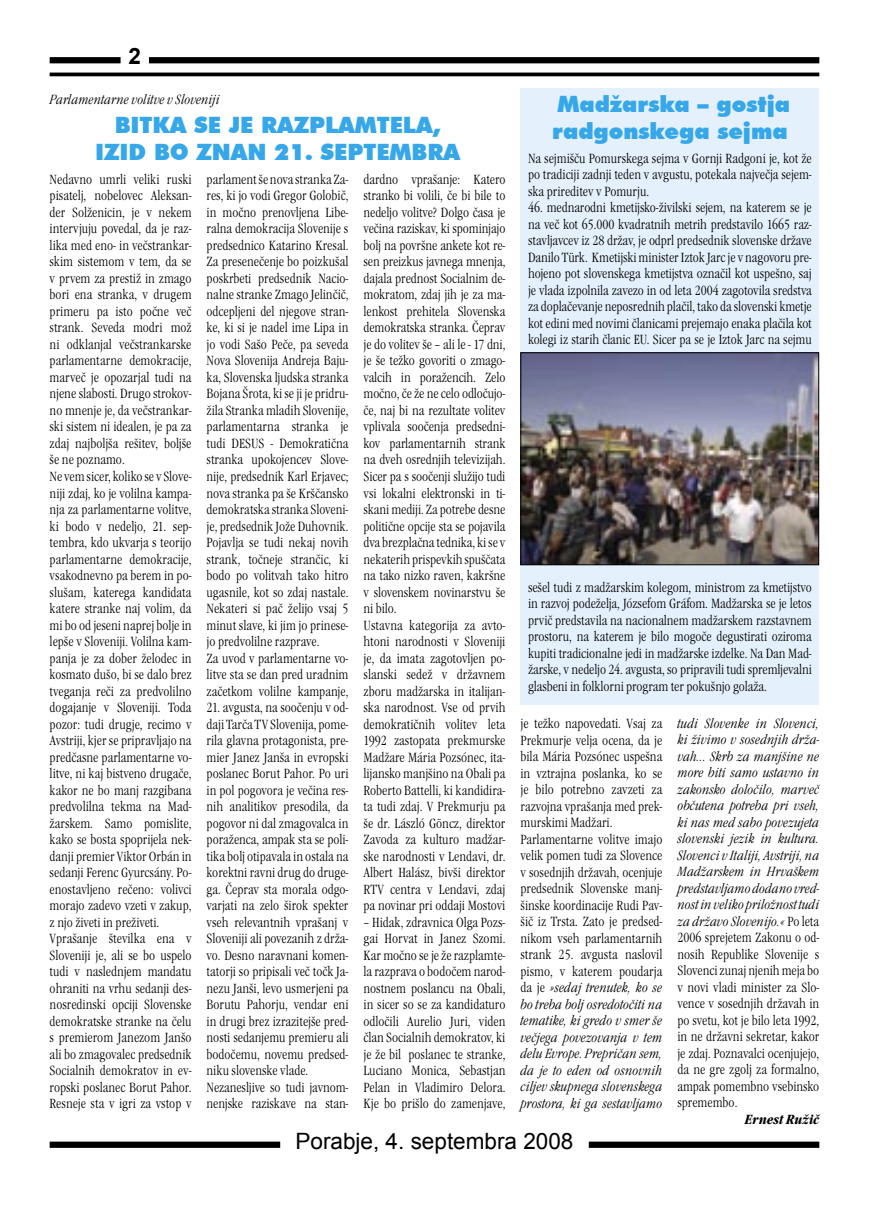
<style>
.page{position:relative;width:869px;height:1205px;background:#fff}
.page>*{position:absolute;margin:0;border:0;box-sizing:border-box;transform-origin:0 0}
.t1{font:900 22.5px/27px "Futura BT";color:#36a7e9;text-align:center}
.t2{font:22.5px "Arial";color:#000}
.t3{font:700 22.5px "Arial";color:#000}
.t4{font:13.75px/16.5px "Garamond Itc TEE Ligh Cond";color:#000;text-align:justify}
.t5{font:13.75px/16.5px "Garamond Itc TEE Ligh Cond Ital";color:#000;text-align:justify}
.t6{font:italic 700 condensed 13.75px "Garamond Itc TEE";color:#000}
.s1{font-family:"Garamond Itc TEE Ligh Cond"}
</style>
<div class="page">
<div style="left:50px;top:1141px;width:230px;height:7px;background:#000"></div>
<div style="left:588px;top:1141px;width:231px;height:7px;background:#000"></div>
<hr style="left:50px;top:73px;width:769px;height:3px;background:#000">
<div style="left:50px;top:57px;width:70px;height:6px;background:#000"></div>
<div style="left:149px;top:57px;width:670px;height:6px;background:#000"></div>
<div style="left:520px;top:89px;width:299px;height:616px;background:#e4f0fb"></div>
<img style="left:522px;top:354px;width:294px;height:209px">
<div style="left:520px;top:352px;width:298px;height:213px;border:1px solid #000"></div>
<h1 class="t3" style="left:128px;top:41px;width:14px">2</h1>
<p class="t5" style="left:50px;top:92px;width:171px">Parlamentarne volitve v Sloveniji</p>
<h1 class="t1" style="left:95px;top:112px;width:366px">BITKA SE JE RAZPLAMTELA,<br>IZID BO ZNAN 21. SEPTEMBRA</h1>
<p class="t4" style="left:50px;top:171px;width:143px;text-align:left">Nedavno umrli veliki ruski pisatelj, nobelovec Aleksan&shy;der Solženicin, je v nekem intervjuju povedal, da je raz&shy;lika med eno- in večstrankar&shy;skim sistemom v tem, da se v prvem za prestiž in zmago bori ena stranka, v drugem primeru pa isto počne več strank. Seveda modri mož ni odklanjal večstrankarske parlamentarne demokracije, marveč je opozarjal tudi na njene slabosti. Drugo strokov&shy;no mnenje je, da večstrankar&shy;ski sistem ni idealen, je pa za zdaj najboljša rešitev, boljše še ne poznamo.<br>Ne vem sicer, koliko se v Slove&shy;niji zdaj, ko je volilna kampa&shy;nja za parlamentarne volitve, ki bodo v nedeljo, 21. sep&shy;tembra, kdo ukvarja s teorijo parlamentarne demokracije, vsakodnevno pa berem in po&shy;slušam, katerega kandidata katere stranke naj volim, da mi bo od jeseni naprej bolje in lepše v Sloveniji. Volilna kam&shy;panja je za dober želodec in kosmato dušo, bi se dalo brez tveganja reči za predvolilno dogajanje v Sloveniji. Toda pozor: tudi drugje, recimo v<br>Avstriji, kjer se pripravljajo na predčasne parlamentarne vo&shy;litve, ni kaj bistveno drugače, kakor ne bo manj razgibana predvolilna tekma na Mad&shy;žarskem. Samo pomislite, kako se bosta spoprijela nek&shy;danji premier Viktor Orbán in sedanji Ferenc Gyurcsány. Po&shy;enostavljeno rečeno: volivci morajo zadevo vzeti v zakup, z njo živeti in preživeti.<br>Vprašanje številka ena v<br>Sloveniji je, ali se bo uspelo tudi v naslednjem mandatu ohraniti na vrhu sedanji des&shy;nosredinski opciji Slovenske demokratske stranke na čelu s premierom Janezom Janšo ali bo zmagovalec predsednik<br>Socialnih demokratov in ev&shy;ropski poslanec Borut Pahor.<br>Resneje sta v igri za vstop v</p>
<p class="t4" style="left:206px;top:171px;width:143px;text-align:left">parlament še nova stranka Za&shy;res, ki jo vodi Gregor Golobič, in močno prenovljena Libe&shy;ralna demokracija Slovenije s predsednico Katarino Kresal.<br>Za presenečenje bo poizkušal poskrbeti predsednik Nacio&shy;nalne stranke Zmago Jelinčič, odcepljeni del njegove stran&shy;ke, ki si je nadel ime Lipa in jo vodi Sašo Peče, pa seveda<br>Nova Slovenija Andreja Baju&shy;ka, Slovenska ljudska stranka<br>Bojana Šrota, ki se ji je pridru&shy;žila Stranka mladih Slovenije, parlamentarna stranka je tudi DESUS - Demokratična stranka upokojencev Slove&shy;nije, predsednik Karl Erjavec; nova stranka pa še Krščansko demokratska stranka Sloveni&shy;je, predsednik Jože Duhovnik.<br>Pojavlja se tudi nekaj novih strank, točneje strančic, ki bodo po volitvah tako hitro ugasnile, kot so zdaj nastale.<br>Nekateri si pač želijo vsaj 5 minut slave, ki jim jo prinese&shy;jo predvolilne razprave.<br>Za uvod v parlamentarne vo&shy;litve sta se dan pred uradnim začetkom volilne kampanje,</p>
<p class="t4" style="left:206px;top:699px;width:143px;text-align:left">21. avgusta, na soočenju v od&shy;daji Tarča TV Slovenija, pome&shy;rila glavna protagonista, pre&shy;mier Janez Janša in evropski poslanec Borut Pahor. Po uri in pol pogovora je večina res&shy;nih analitikov presodila, da pogovor ni dal zmagovalca in poraženca, ampak sta se poli&shy;tika bolj otipavala in ostala na korektni ravni drug do druge&shy;ga. Čeprav sta morala odgo&shy;varjati na zelo širok spekter vseh relevantnih vprašanj v<br>Sloveniji ali povezanih z drža&shy;vo. Desno naravnani komen&shy;tatorji so pripisali več točk Ja&shy;nezu Janši, levo usmerjeni pa<br>Borutu Pahorju, vendar eni in drugi brez izrazitejše pred&shy;nosti sedanjemu premieru ali bodočemu, novemu predsed&shy;niku slovenske vlade.<br>Nezanesljive so tudi javnom&shy;nenjske raziskave na stan-</p>
<p class="t4" style="left:363px;top:171px;width:143px;text-align:left">dardno vprašanje: Katero stranko bi volili, če bi bile to nedeljo volitve? Dolgo časa je večina raziskav, ki spominjajo bolj na površne ankete kot re&shy;sen preizkus javnega mnenja, dajala prednost Socialnim de&shy;mokratom, zdaj jih je za ma&shy;lenkost prehitela Slovenska demokratska stranka. Čeprav je do volitev še – ali le - 17 dni, je še težko govoriti o zmago&shy;valcih in poražencih. Zelo močno, če že ne celo odločujo&shy;če, naj bi na rezultate volitev vplivala soočenja predsedni&shy;kov parlamentarnih strank na dveh osrednjih televizijah.<br>Sicer pa s soočenji služijo tudi vsi lokalni elektronski in ti&shy;skani mediji. Za potrebe desne politične opcije sta se pojavila dva brezplačna tednika, ki se v nekaterih prispevkih spuščata na tako nizko raven, kakršne v slovenskem novinarstvu še ni bilo.<br>Ustavna kategorija za avto&shy;htoni narodnosti v Sloveniji je, da imata zagotovljen po&shy;slanski sedež v državnem zboru madžarska in italijan&shy;ska narodnost. Vse od prvih demokratičnih volitev leta<br>1992 zastopata prekmurske<br>Madžare Mária Pozsónec, ita&shy;lijansko manjšino na Obali pa<br>Roberto Battelli, ki kandidira&shy;ta tudi zdaj. V Prekmurju pa še dr. László Göncz, direktor<br>Zavoda za kulturo madžar&shy;ske narodnosti v Lendavi, dr.<br>Albert Halász, bivši direktor<br>RTV centra v Lendavi, zdaj pa novinar pri oddaji Mostovi</p>
<p class="t4" style="left:363px;top:914px;width:143px">– Hidak, zdravnica Olga Pozs&shy;gai Horvat in Janez Szomi.<br>Kar močno se je že razplamte&shy;la razprava o bodočem narod&shy;nostnem poslancu na Obali, in sicer so se za kandidaturo odločili Aurelio Juri, viden član Socialnih demokratov, ki je že bil poslanec te stranke, Luciano Monica, Sebastjan Pelan in Vladimiro Delora.<br>Kje bo prišlo do zamenjave,</p>
<h1 class="t1" style="left:552px;top:90px;width:239px;text-align:left">Madžarska – gostja radgonskega sejma</h1>
<p class="t4" style="left:528px;top:150px;width:285px">Na sejmišču Pomurskega sejma v Gornji Radgoni je, kot že po tradiciji zadnji teden v avgustu, potekala največja sejem&shy;ska prireditev v Pomurju.</p>
<p class="t4" style="left:528px;top:199px;width:285px">46. mednarodni kmetijsko-živilski sejem, na katerem se je na več kot 65.000 kvadratnih metrih predstavilo 1665 raz&shy;stavljavcev iz 28 držav, je odprl predsednik slovenske države Danilo Türk. Kmetijski minister Iztok Jarc je v nagovoru pre&shy;hojeno pot slovenskega kmetijstva označil kot uspešno, saj je vlada izpolnila zavezo in od leta 2004 zagotovila sredstva za doplačevanje neposrednih plačil, tako da slovenski kmetje kot edini med novimi članicami prejemajo enaka plačila kot kolegi iz starih članic EU. Sicer pa se je Iztok Jarc na sejmu</p>
<p class="t4" style="left:528px;top:579px;width:285px">sešel tudi z madžarskim kolegom, ministrom za kmetijstvo in razvoj podeželja, Józsefom Gráfom. Madžarska se je letos prvič predstavila na nacionalnem madžarskem razstavnem prostoru, na katerem je bilo mogoče degustirati oziroma kupiti tradicionalne jedi in madžarske izdelke. Na Dan Mad&shy;žarske, v nedeljo 24. avgusta, so pripravili tudi spremljevalni glasbeni in folklorni program ter pokušnjo golaža.</p>
<p class="t4" style="left:520px;top:715px;width:143px;text-align:left">je težko napovedati. Vsaj za<br>Prekmurje velja ocena, da je bila Mária Pozsónec uspešna in vztrajna poslanka, ko se je bilo potrebno zavzeti za razvojna vprašanja med prek&shy;murskimi Madžari.<br>Parlamentarne volitve imajo velik pomen tudi za Slovence v sosednjih državah, ocenjuje predsednik Slovenske manj&shy;šinske koordinacije Rudi Pav&shy;šič iz Trsta. Zato je predsed&shy;nikom vseh parlamentarnih strank 25. avgusta naslovil pismo, v katerem poudarja</p>
<p class="t5" style="left:520px;top:980px;width:143px"><span class="s1">da je</span> »sedaj trenutek, ko se bo treba bolj osredotočiti na tematike, ki gredo v smer še večjega povezovanja v tem delu Evrope. Prepričan sem, da je to eden od osnovnih ciljev skupnega slovenskega prostora, ki ga sestavljamo</p>
<p class="t5" style="left:677px;top:715px;width:143px">tudi Slovenke in Slovenci, ki živimo v sosednjih drža&shy;vah... Skrb za manjšine ne more biti samo ustavno in zakonsko določilo, marveč občutena potreba pri vseh, ki nas med sabo povezujeta slovenski jezik in kultura.<br>Slovenci v Italiji, Avstriji, na Madžarskem in Hrvaškem predstavljamo dodano vred&shy;nost in veliko priložnost tudi za državo Slovenijo.« <span class="s1">Po leta</span></p>
<p class="t4" style="left:677px;top:929px;width:143px">2006 sprejetem Zakonu o od&shy;nosih Republike Slovenije s Slovenci zunaj njenih meja bo v novi vladi minister za Slo&shy;vence v sosednjih državah in po svetu, kot je bilo leta 1992, in ne državni sekretar, kakor je zdaj. Poznavalci ocenjujejo, da ne gre zgolj za formalno, ampak pomembno vsebinsko spremembo.</p>
<p class="t6" style="left:744px;top:1111px;width:76px">Ernest Ružič</p>
<h1 class="t2" style="left:295px;top:1126px;width:279px">Porabje, 4. septembra 2008</h1>
</div>
